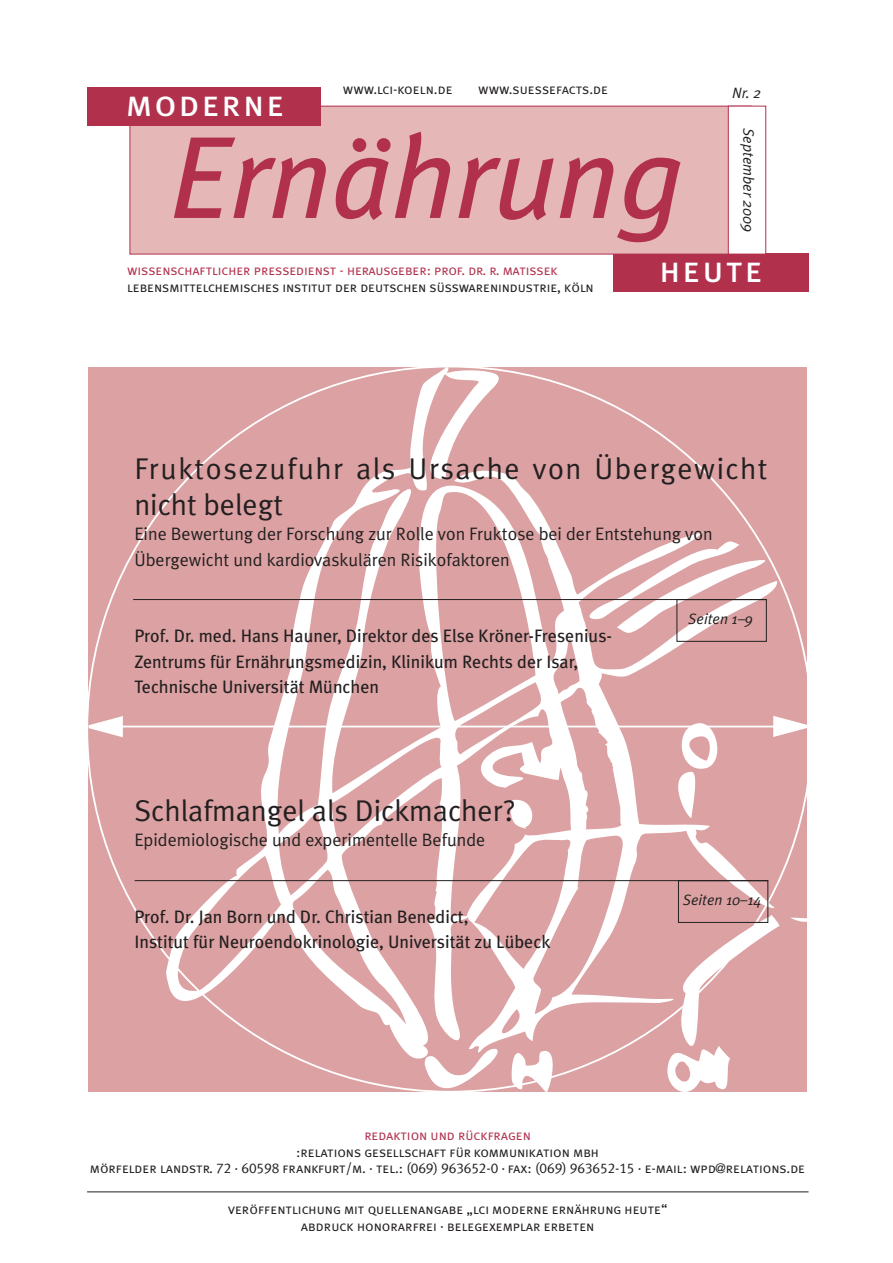
<style>
.page{position:relative;width:893px;height:1263px;background:#fff}
.page>*{position:absolute;margin:0;border:0;box-sizing:border-box;transform-origin:0 0}
.t1{font:italic 116.85px "Meta Plus";color:#b1314d}
.t2{font:36.75px "Meta Plus Book Caps";letter-spacing:.055em;color:#fff}
.t3{font:30px/36px "Meta Plus Normal";letter-spacing:.035em;color:#231f20}
.t4{font:30px "Meta Plus Normal";color:#231f20}
.t5{font:18px/25.5px "Meta Plus";color:#231f20}
.t6{font:18px/25.5px "Meta Plus Normal";color:#231f20}
.t7{font:italic 15px "Meta Plus Normal";color:#231f20}
.t8{font:14.25px/16.5px "Meta Plus Normal Caps";letter-spacing:-.005em;color:#231f20;text-align:center}
.t9{font:14.25px "Meta Plus Normal Caps";letter-spacing:-.005em;color:#b1314d}
.s1{font-size:13.5px}
</style>
<div class="page">
<div style="left:613px;top:254px;width:196px;height:38px;background:#b1314d"></div>
<div style="left:130px;top:106px;width:621px;height:148px;background:#e5b7b6"></div>
<div style="left:130px;top:106px;width:622px;height:148px;border:1px solid #b1314d"></div>
<div style="left:728px;top:106px;width:38px;height:148px;background:#fff"></div>
<div style="left:728px;top:106px;width:38px;height:148px;border:1px solid #b1314d"></div>
<div style="left:87px;top:87px;width:233px;height:38px;background:#b1314d"></div>
<hr style="left:87px;top:1191px;width:722px;height:1px;background:#231f20">
<div style="left:89px;top:367px;width:718px;height:725px;background:#dca2a3"></div>
<svg style="left:790px;top:917px;width:17px;height:9px"></svg>
<svg style="left:161px;top:367px;width:619px;height:696px;fill:#dca2a3"></svg>
<svg style="left:424px;top:1048px;width:79px;height:44px"></svg>
<svg style="left:511px;top:1041px;width:47px;height:51px"></svg>
<svg style="left:660px;top:915px;width:120px;height:177px"></svg>
<hr style="left:133px;top:599px;width:634px;height:1px;background:#231f20">
<div style="left:676px;top:599px;width:91px;height:43px;border:1px solid #231f20"></div>
<hr style="left:135px;top:880px;width:633px;height:1px;background:#231f20">
<div style="left:678px;top:880px;width:90px;height:43px;border:1px solid #231f20"></div>
<p class="t8" style="left:343px;top:81px;width:111px">www.lci-koeln.de</p>
<p class="t8" style="left:478px;top:81px;width:131px">www.suessefacts.de</p>
<h2 class="t2" style="left:126px;top:82px;width:160px">moderne</h2>
<h1 class="t1" style="left:169px;top:110px;width:516px">Ernährung</h1>
<p class="t7" style="left:732px;top:84px;width:30px">Nr. 2</p>
<p class="t7" style="left:757px;top:128px;width:106px;rotate:90deg">September 2009</p>
<p class="t9" style="left:127px;top:262px;width:432px">wissenschaftlicher pressedienst - herausgeber: prof. dr. r. matissek</p>
<p class="t8" style="left:127px;top:279px;width:468px">lebensmittelchemisches institut der deutschen süsswarenindustrie, köln</p>
<h2 class="t2" style="left:660px;top:248px;width:105px">heute</h2>
<h3 class="t3" style="left:134px;top:450px;width:635px">Fruktosezufuhr als Ursache von Übergewicht nicht belegt</h3>
<p class="t6" style="left:134px;top:521px;width:580px">Eine Bewertung der Forschung zur Rolle von Fruktose bei der Entstehung von<br>Übergewicht und kardiovaskulären Risikofaktoren</p>
<p class="t5" style="left:134px;top:623px;width:479px">Prof. Dr. med. Hans Hauner, Direktor des Else Kröner-Fresenius-<br>Zentrums für Ernährungsmedizin, Klinikum Rechts der Isar,<br>Technische Universität München</p>
<h3 class="t4" style="left:134px;top:793px;width:383px">Schlafmangel als Dickmacher?</h3>
<p class="t6" style="left:134px;top:827px;width:352px">Epidemiologische und experimentelle Befunde</p>
<p class="t5" style="left:134px;top:903px;width:417px">Prof. Dr. Jan Born und Dr. Christian Benedict,<br>Institut für Neuroendokrinologie, Universität zu Lübeck</p>
<p class="t7" style="left:688px;top:610px;width:66px">Seiten 1–9</p>
<p class="t7" style="left:683px;top:891px;width:80px">Seiten 10–14</p>
<p class="t9" style="left:364px;top:1127px;width:168px">redaktion und rückfragen</p>
<p class="t8" style="left:90px;top:1143px;width:717px">:relations gesellschaft für kommunikation mbh<br>mörfelder landstr. 72 · 60598 frankfurt/m. · tel.: (069) 963652-0 · fax: (069) 963652-15 · e-mail: wpd<span class="s1">@</span>relations.de</p>
<p class="t8" style="left:228px;top:1201px;width:441px">veröffentlichung mit quellenangabe „lci moderne ernährung heute“ abdruck honorarfrei · belegexemplar erbeten</p>
</div>
